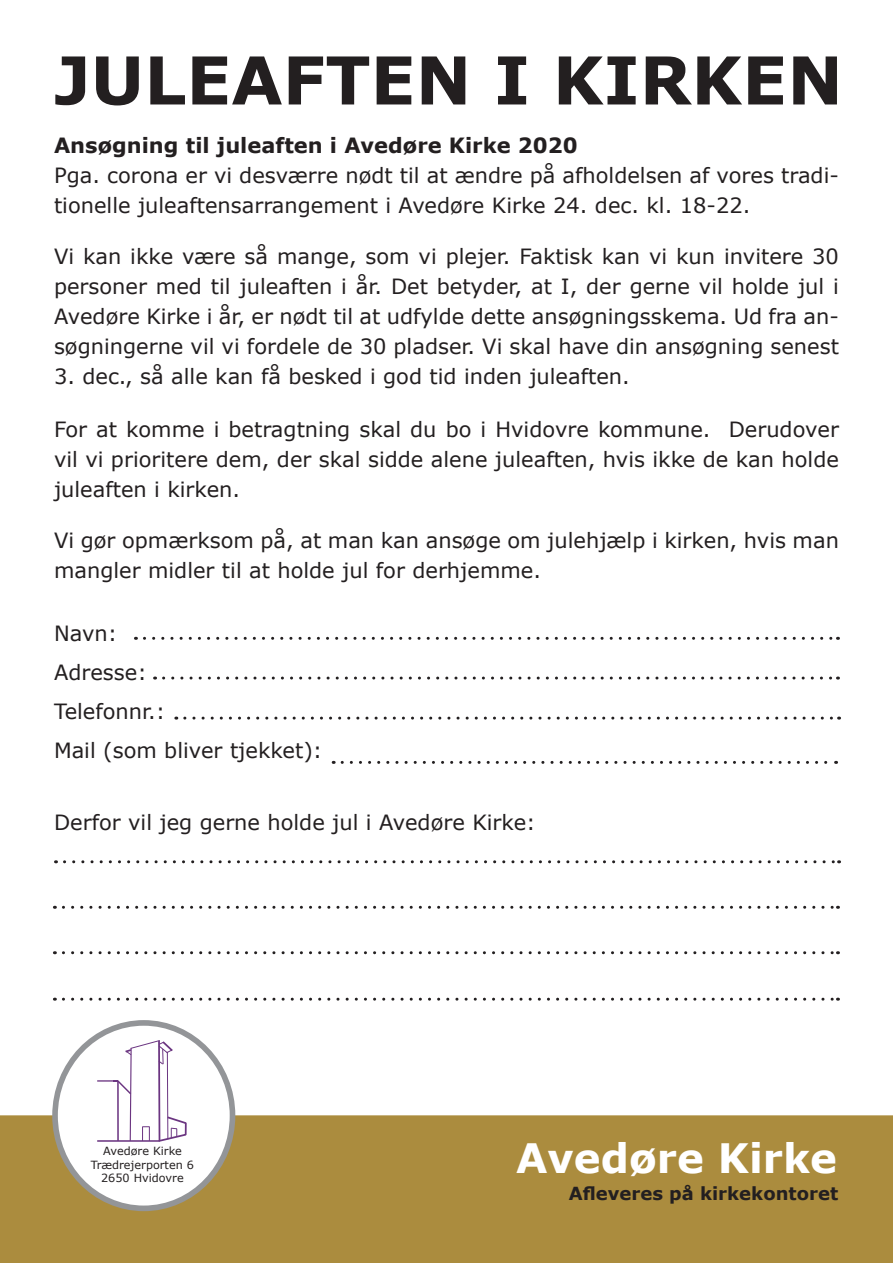
<style>
.page{position:relative;width:893px;height:1263px;background:#fff}
.page>*{position:absolute;margin:0;border:0;box-sizing:border-box;transform-origin:0 0}
.t1{font:700 66px "Verdana";color:#231f20}
.t2{font:700 40.5px "Verdana";color:#fff}
.t3{font:21px/30px "Verdana";color:#231f20}
.t4{font:700 21px "Verdana";color:#231f20}
.t5{font:700 18px "Verdana";color:#231f20}
.t6{font:11.25px/13.5px "Verdana";color:#231f20;text-align:center}
</style>
<div class="page">
<div style="left:0;top:1113px;width:893px;height:150px;background:#ab8c3e"></div>
<div style="left:55px;top:1023px;width:177px;height:185px;background:#fff;border-radius:50%"></div>
<div style="left:52px;top:1020px;width:183px;height:191px;border:6px solid #939598;border-radius:50%"></div>
<svg style="left:97px;top:1040px;width:90px;height:102px"></svg>
<hr style="left:97px;top:1140px;width:63px;height:2px;background:#6b3581">
<svg style="left:63px;top:906px;width:775px;height:3px"></svg>
<svg style="left:63px;top:951px;width:775px;height:3px"></svg>
<svg style="left:65px;top:860px;width:775px;height:3px"></svg>
<svg style="left:63px;top:998px;width:775px;height:3px"></svg>
<svg style="left:144px;top:637px;width:694px;height:3px"></svg>
<svg style="left:164px;top:676px;width:674px;height:3px"></svg>
<svg style="left:185px;top:717px;width:655px;height:3px"></svg>
<svg style="left:342px;top:761px;width:495px;height:3px"></svg>
<h1 class="t1" style="left:54px;top:34px;width:791px">JULEAFTEN I KIRKEN</h1>
<p class="t4" style="left:54px;top:131px;width:525px">Ansøgning til juleaften i Avedøre Kirke 2020</p>
<p class="t3" style="left:54px;top:160px;width:786px">Pga. corona er vi desværre nødt til at ændre på afholdelsen af vores tradi&shy;tionelle juleaftensarrangement i Avedøre Kirke 24. dec. kl. 18-22.</p>
<p class="t3" style="left:54px;top:241px;width:786px;text-align:justify">Vi kan ikke være så mange, som vi plejer. Faktisk kan vi kun invitere 30 personer med til juleaften i år. Det betyder, at I, der gerne vil holde jul i Avedøre Kirke i år, er nødt til at udfylde dette ansøgningsskema. Ud fra an&shy;søgningerne vil vi fordele de 30 pladser. Vi skal have din ansøgning senest</p>
<p class="t3" style="left:54px;top:361px;width:577px">3. dec., så alle kan få besked i god tid inden juleaften.</p>
<p class="t3" style="left:54px;top:414px;width:786px;text-align:justify">For at komme i betragtning skal du bo i Hvidovre kommune. Derudover vil vi prioritere dem, der skal sidde alene juleaften, hvis ikke de kan holde juleaften i kirken.</p>
<p class="t3" style="left:54px;top:525px;width:786px">Vi gør opmærksom på, at man kan ansøge om julehjælp i kirken, hvis man mangler midler til at holde jul for derhjemme.</p>
<p class="t3" style="left:54px;top:613px;width:270px;line-height:39px">Navn:<br>Adresse:<br>Telefonnr.:<br>Mail (som bliver tjekket):</p>
<p class="t3" style="left:54px;top:807px;width:483px">Derfor vil jeg gerne holde jul i Avedøre Kirke:</p>
<p class="t6" style="left:91px;top:1144px;width:105px">Avedøre Kirke<br>Trædrejerporten 6<br>2650 Hvidovre</p>
<h2 class="t2" style="left:516px;top:1130px;width:322px">Avedøre Kirke</h2>
<p class="t5" style="left:569px;top:1181px;width:271px">Afleveres på kirkekontoret</p>
</div>
